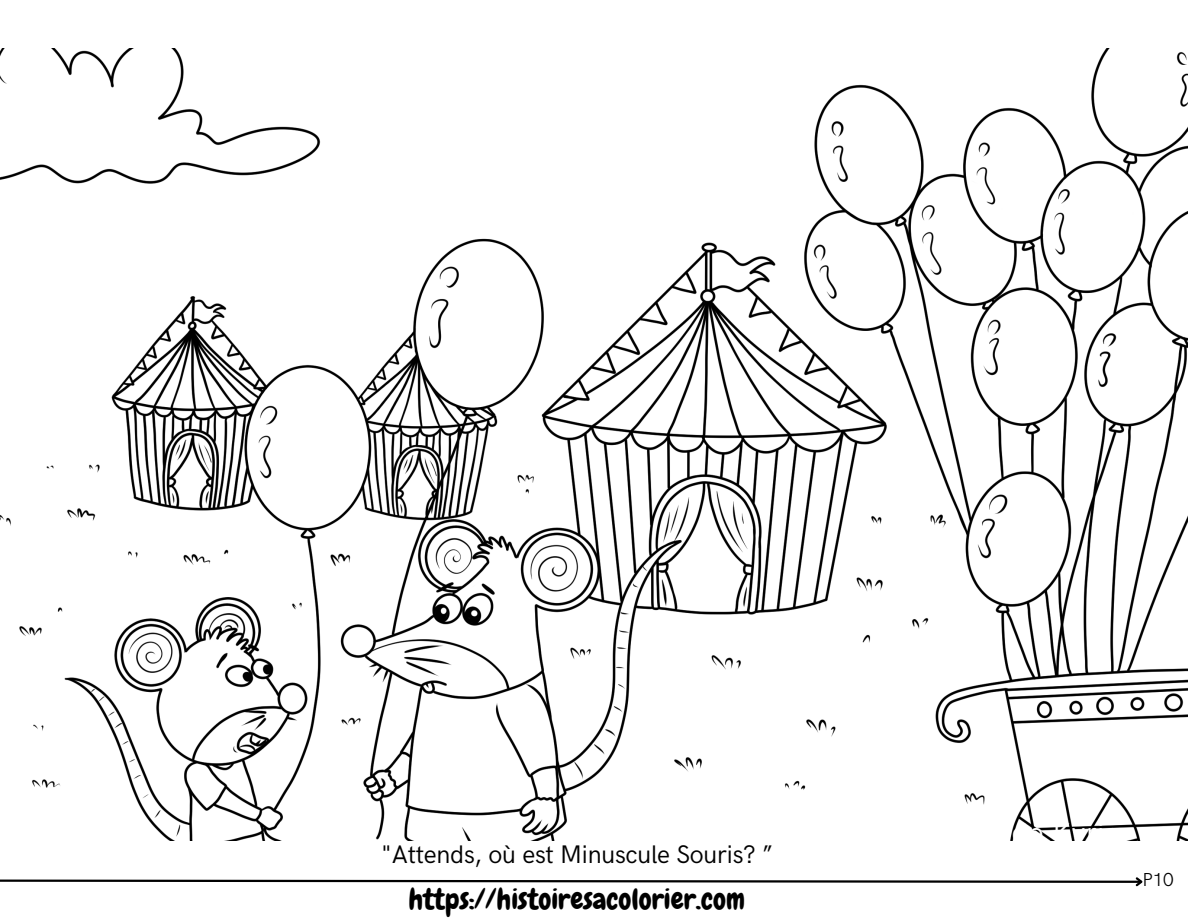
<style>
.page{position:relative;width:1188px;height:918px;background:#fff}
.page>*{position:absolute;margin:0;border:0;box-sizing:border-box;transform-origin:0 0}
.t1{font:28.95px "Chewy";color:#000}
.t2{font:25.5px "HK Grotesk";letter-spacing:-.01em;color:#000}
.t3{font:300 18.9px "HK Grotesk";color:#000}
</style>
<div class="page">
<img style="left:0;top:49px;width:1188px;height:792px">
<svg style="left:0;top:877px;width:1143px;height:10px"></svg>
<p class="t2" style="left:381px;top:840px;width:394px">"Attends, où est Minuscule Souris? ”</p>
<p class="t1" style="left:409px;top:881px;width:338px">https://histoiresacolorier.com</p>
<p class="t3" style="left:1142px;top:869px;width:33px">P10</p>
</div>
